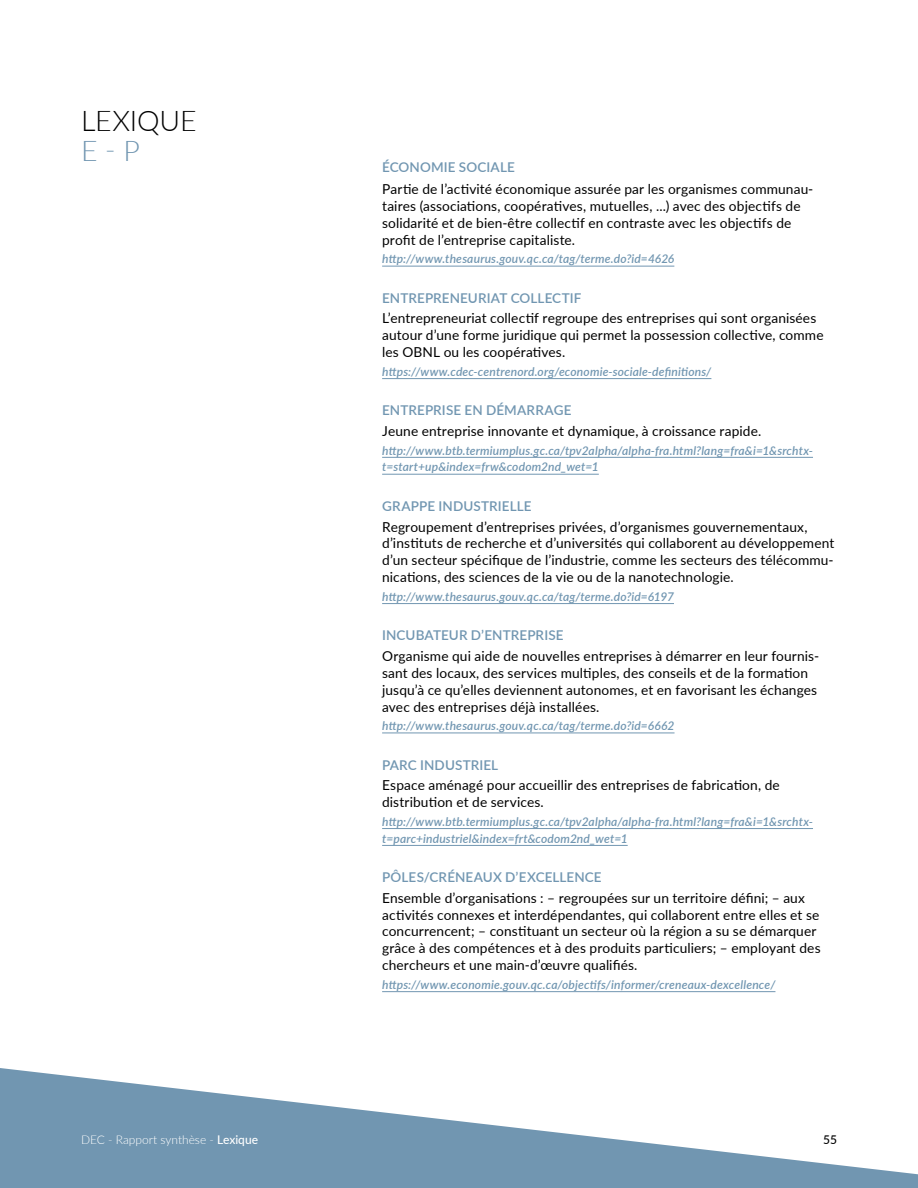
<style>
.page{position:relative;width:918px;height:1188px;background:#fff}
.page>*{position:absolute;margin:0;border:0;box-sizing:border-box;transform-origin:0 0}
.t1{font:300 28.5px "Lato";letter-spacing:-.005em;color:#000}
.t2{font:300 28.5px "Lato";color:#7196b1}
.t3{font:13.65px/16.8px "Lato";letter-spacing:.01em;color:#000}
.t4{font:600 13.5px "Lato";letter-spacing:.005em;color:#7196b1}
.t5{font:italic 600 12px/16.8px "Lato";letter-spacing:.015em;color:#7196b1}
.t6{font:300 12px "Lato";color:#fff}
.t7{font:500 12px "Lato";color:#000}
.s1{font-weight:500}
</style>
<div class="page">
<svg style="left:0;top:1068px;width:918px;height:120px;fill:#7196b1"></svg>
<hr style="left:382px;top:266px;width:292px;height:1px;background:#7196b1">
<hr style="left:382px;top:378px;width:329px;height:1px;background:#7196b1">
<hr style="left:382px;top:457px;width:431px;height:1px;background:#7196b1">
<hr style="left:382px;top:474px;width:217px;height:1px;background:#7196b1">
<hr style="left:382px;top:603px;width:292px;height:1px;background:#7196b1">
<hr style="left:382px;top:733px;width:293px;height:1px;background:#7196b1">
<hr style="left:382px;top:828px;width:431px;height:1px;background:#7196b1">
<hr style="left:382px;top:845px;width:246px;height:1px;background:#7196b1">
<hr style="left:382px;top:991px;width:393px;height:1px;background:#7196b1">
<h1 class="t1" style="left:81px;top:101px;width:117px">LEXIQUE</h1>
<h1 class="t2" style="left:81px;top:131px;width:60px">E - P</h1>
<p class="t4" style="left:382px;top:157px;width:134px">ÉCONOMIE SOCIALE</p>
<p class="t3" style="left:382px;top:180px;width:433px">Partie de l’activité économique assurée par les organismes communau&shy;taires (associations, coopératives, mutuelles, ...) avec des objectifs de solidarité et de bien-être collectif en contraste avec les objectifs de profit de l’entreprise capitaliste.</p>
<p class="t5" style="left:382px;top:250px;width:294px">http://www.thesaurus.gouv.qc.ca/tag/terme.do?id=4626</p>
<p class="t4" style="left:382px;top:288px;width:201px">ENTREPRENEURIAT COLLECTIF</p>
<p class="t3" style="left:382px;top:309px;width:443px">L’entrepreneuriat collectif regroupe des entreprises qui sont organisées autour d’une forme juridique qui permet la possession collective, comme les OBNL ou les coopératives.</p>
<p class="t5" style="left:382px;top:363px;width:331px">https://www.cdec-centrenord.org/economie-sociale-definitions/</p>
<p class="t4" style="left:382px;top:401px;width:191px">ENTREPRISE EN DÉMARRAGE</p>
<p class="t3" style="left:382px;top:422px;width:381px">Jeune entreprise innovante et dynamique, à croissance rapide.</p>
<p class="t5" style="left:382px;top:441px;width:432px">http://www.btb.termiumplus.gc.ca/tpv2alpha/alpha-fra.html?lang=fra&amp;i=1&amp;srchtx&shy;t=start+up&amp;index=frw&amp;codom2nd_wet=1</p>
<p class="t4" style="left:382px;top:496px;width:151px">GRAPPE INDUSTRIELLE</p>
<p class="t3" style="left:382px;top:518px;width:454px">Regroupement d’entreprises privées, d’organismes gouvernementaux, d’instituts de recherche et d’universités qui collaborent au développement d’un secteur spécifique de l’industrie, comme les secteurs des télécommu&shy;nications, des sciences de la vie ou de la nanotechnologie.</p>
<p class="t5" style="left:382px;top:588px;width:293px">http://www.thesaurus.gouv.qc.ca/tag/terme.do?id=6197</p>
<p class="t4" style="left:382px;top:626px;width:183px">INCUBATEUR D’ENTREPRISE</p>
<p class="t3" style="left:382px;top:647px;width:438px">Organisme qui aide de nouvelles entreprises à démarrer en leur fournis&shy;sant des locaux, des services multiples, des conseils et de la formation jusqu’à ce qu’elles deviennent autonomes, et en favorisant les échanges avec des entreprises déjà installées.</p>
<p class="t5" style="left:382px;top:717px;width:294px">http://www.thesaurus.gouv.qc.ca/tag/terme.do?id=6662</p>
<p class="t4" style="left:382px;top:755px;width:118px">PARC INDUSTRIEL</p>
<p class="t3" style="left:382px;top:776px;width:399px">Espace aménagé pour accueillir des entreprises de fabrication, de distribution et de services.</p>
<p class="t5" style="left:382px;top:812px;width:432px">http://www.btb.termiumplus.gc.ca/tpv2alpha/alpha-fra.html?lang=fra&amp;i=1&amp;srchtx&shy;t=parc+industriel&amp;index=frt&amp;codom2nd_wet=1</p>
<p class="t4" style="left:382px;top:867px;width:221px">PÔLES/CRÉNEAUX D’EXCELLENCE</p>
<p class="t3" style="left:382px;top:889px;width:440px">Ensemble d’organisations : – regroupées sur un territoire défini; – aux activités connexes et interdépendantes, qui collaborent entre elles et se concurrencent; – constituant un secteur où la région a su se démarquer grâce à des compétences et à des produits particuliers; – employant des chercheurs et une main-d’œuvre qualifiés.</p>
<p class="t5" style="left:382px;top:976px;width:395px">https://www.economie.gouv.qc.ca/objectifs/informer/creneaux-dexcellence/</p>
<p class="t6" style="left:81px;top:1131px;width:179px">DEC - Rapport synthèse - <span class="s1">Lexique</span></p>
<p class="t7" style="left:823px;top:1131px;width:15px">55</p>
</div>
